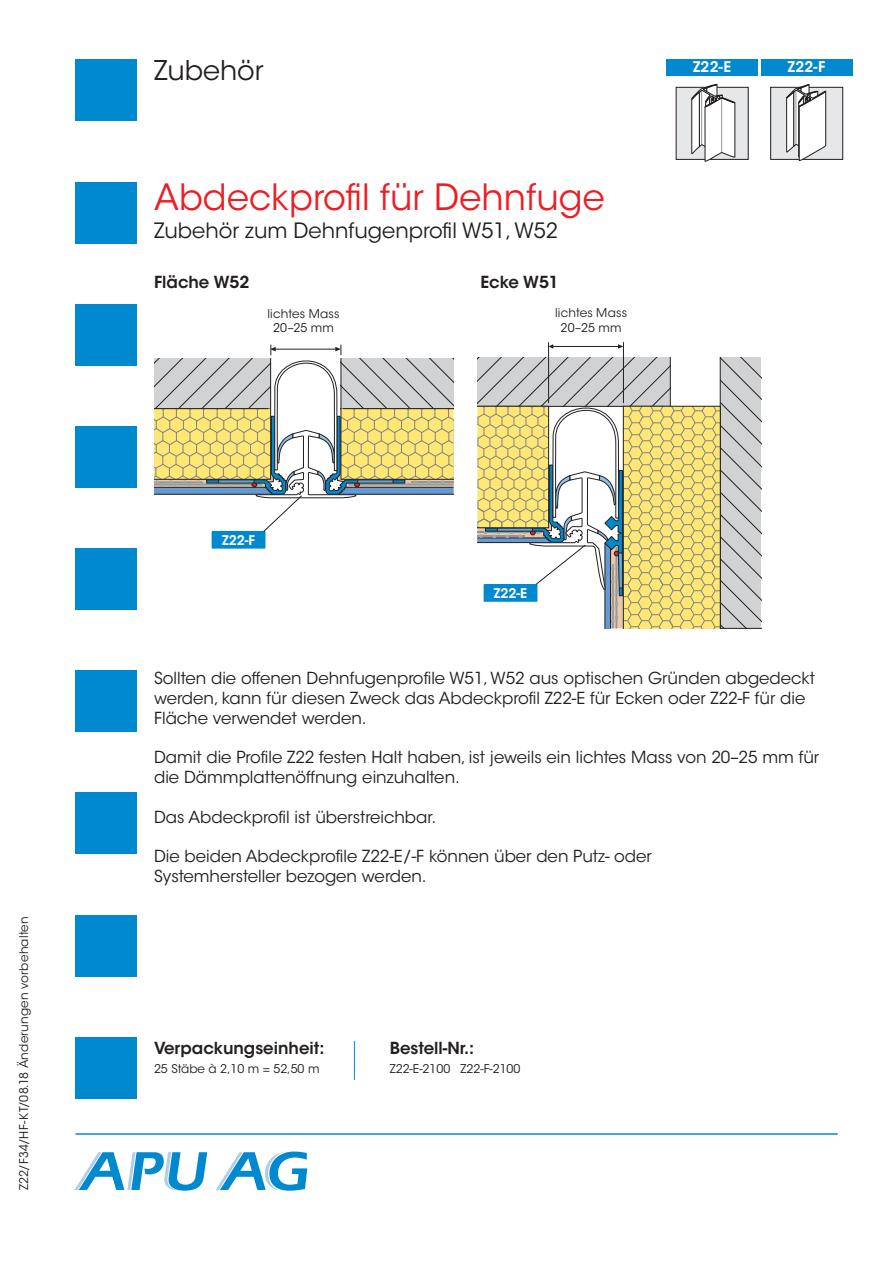
<style>
.page{position:relative;width:893px;height:1263px;background:#fff}
.page>*{position:absolute;margin:0;border:0;box-sizing:border-box;transform-origin:0 0}
.t1{font:36px "ITC Avant Garde Std";letter-spacing:.005em;color:#ee1d23}
.t2{font:27px "ITC Avant Garde Std";color:#231f20}
.t3{font:21px "ITC Avant Garde Std";color:#231f20}
.t4{font:16.5px/19.8px "ITC Avant Garde Std";color:#231f20}
.t5{font:600 16.5px "ITC Avant Garde Std";color:#231f20}
.t6{font:600 14.7px "ITC Avant Garde Std";letter-spacing:.02em;color:#fff}
.t7{font:600 13.35px "ITC Avant Garde Std";color:#fff}
.t8{font:12px/14.4px "ITC Avant Garde Std";letter-spacing:.015em;color:#231f20;text-align:center}
</style>
<div class="page">
<svg style="left:74px;top:1152px;width:133px;height:39px"></svg>
<svg style="left:216px;top:1151px;width:91px;height:40px"></svg>
<hr style="left:75px;top:1133px;width:763px;height:2px;background:#0089cf">
<div style="left:75px;top:1037px;width:62px;height:61px;background:#0089cf"></div>
<div style="left:75px;top:915px;width:62px;height:61px;background:#0089cf"></div>
<div style="left:75px;top:792px;width:62px;height:62px;background:#0089cf"></div>
<div style="left:75px;top:670px;width:62px;height:62px;background:#0089cf"></div>
<div style="left:75px;top:548px;width:62px;height:62px;background:#0089cf"></div>
<div style="left:75px;top:426px;width:62px;height:62px;background:#0089cf"></div>
<div style="left:75px;top:304px;width:62px;height:62px;background:#0089cf"></div>
<div style="left:75px;top:182px;width:62px;height:61px;background:#0089cf"></div>
<div style="left:75px;top:60px;width:62px;height:61px;background:#0089cf"></div>
<hr style="left:354px;top:1041px;width:1px;height:39px;background:#0089cf">
<div style="left:771px;top:87px;width:72px;height:72px;background:#e6e7e9"></div>
<div style="left:770px;top:87px;width:73px;height:73px;border:1px solid #231f20"></div>
<svg style="left:786px;top:84px;width:40px;height:78px"></svg>
<div style="left:761px;top:60px;width:91px;height:16px;background:#0089cf"></div>
<div style="left:676px;top:87px;width:72px;height:72px;background:#e6e7e9"></div>
<div style="left:676px;top:87px;width:73px;height:73px;border:1px solid #231f20"></div>
<svg style="left:691px;top:84px;width:45px;height:78px"></svg>
<div style="left:667px;top:60px;width:91px;height:16px;background:#0089cf"></div>
<hr style="left:548px;top:342px;width:1px;height:61px;background:#231f20">
<hr style="left:623px;top:342px;width:1px;height:61px;background:#231f20">
<svg style="left:549px;top:344px;width:4px;height:5px"></svg>
<svg style="left:618px;top:344px;width:5px;height:5px"></svg>
<hr style="left:553px;top:346px;width:65px;height:1px;background:#231f20">
<hr style="left:212px;top:548px;width:53px;height:1px;background:#0089cf">
<svg style="left:154px;top:345px;width:299px;height:203px"></svg>
<svg style="left:477px;top:357px;width:284px;height:271px"></svg>
<p class="t8" style="left:17px;top:1190px;width:276px;rotate:-90deg">Z22/F34/HF-KT/08.18 Änderungen vorbehalten</p>
<h2 class="t2" style="left:154px;top:53px;width:111px">Zubehör</h2>
<p class="t6" style="left:693px;top:58px;width:40px">Z22-E</p>
<p class="t6" style="left:788px;top:58px;width:39px">Z22-F</p>
<h1 class="t1" style="left:154px;top:175px;width:452px">Abdeckprofil für Dehnfuge</h1>
<p class="t3" style="left:154px;top:217px;width:405px">Zubehör zum Dehnfugenprofil W51, W52</p>
<p class="t5" style="left:154px;top:271px;width:97px">Fläche W52</p>
<p class="t5" style="left:480px;top:271px;width:80px">Ecke W51</p>
<p class="t8" style="left:267px;top:306px;width:73px">lichtes Mass<br>20–25 mm</p>
<p class="t8" style="left:555px;top:306px;width:73px">lichtes Mass<br>20–25 mm</p>
<p class="t7" style="left:222px;top:531px;width:34px">Z22-F</p>
<p class="t7" style="left:494px;top:584px;width:35px">Z22-E</p>
<p class="t4" style="left:154px;top:668px;width:663px">Sollten die offenen Dehnfugenprofile W51, W52 aus optischen Gründen abgedeckt werden, kann für diesen Zweck das Abdeckprofil Z22-E für Ecken oder Z22-F für die<br>Fläche verwendet werden.</p>
<p class="t4" style="left:154px;top:748px;width:667px">Damit die Profile Z22 festen Halt haben, ist jeweils ein lichtes Mass von 20–25 mm für die Dämmplattenöffnung einzuhalten.</p>
<p class="t4" style="left:154px;top:807px;width:284px">Das Abdeckprofil ist überstreichbar.</p>
<p class="t4" style="left:154px;top:847px;width:499px">Die beiden Abdeckprofile Z22-E/-F können über den Putz- oder<br>Systemhersteller bezogen werden.</p>
<p class="t5" style="left:154px;top:1037px;width:172px">Verpackungseinheit:</p>
<p class="t8" style="left:154px;top:1061px;width:167px">25 Stäbe à 2,10 m = 52,50 m</p>
<p class="t5" style="left:390px;top:1037px;width:86px">Bestell-Nr.:</p>
<p class="t8" style="left:390px;top:1061px;width:132px">Z22-E-2100 Z22-F-2100</p>
</div>
